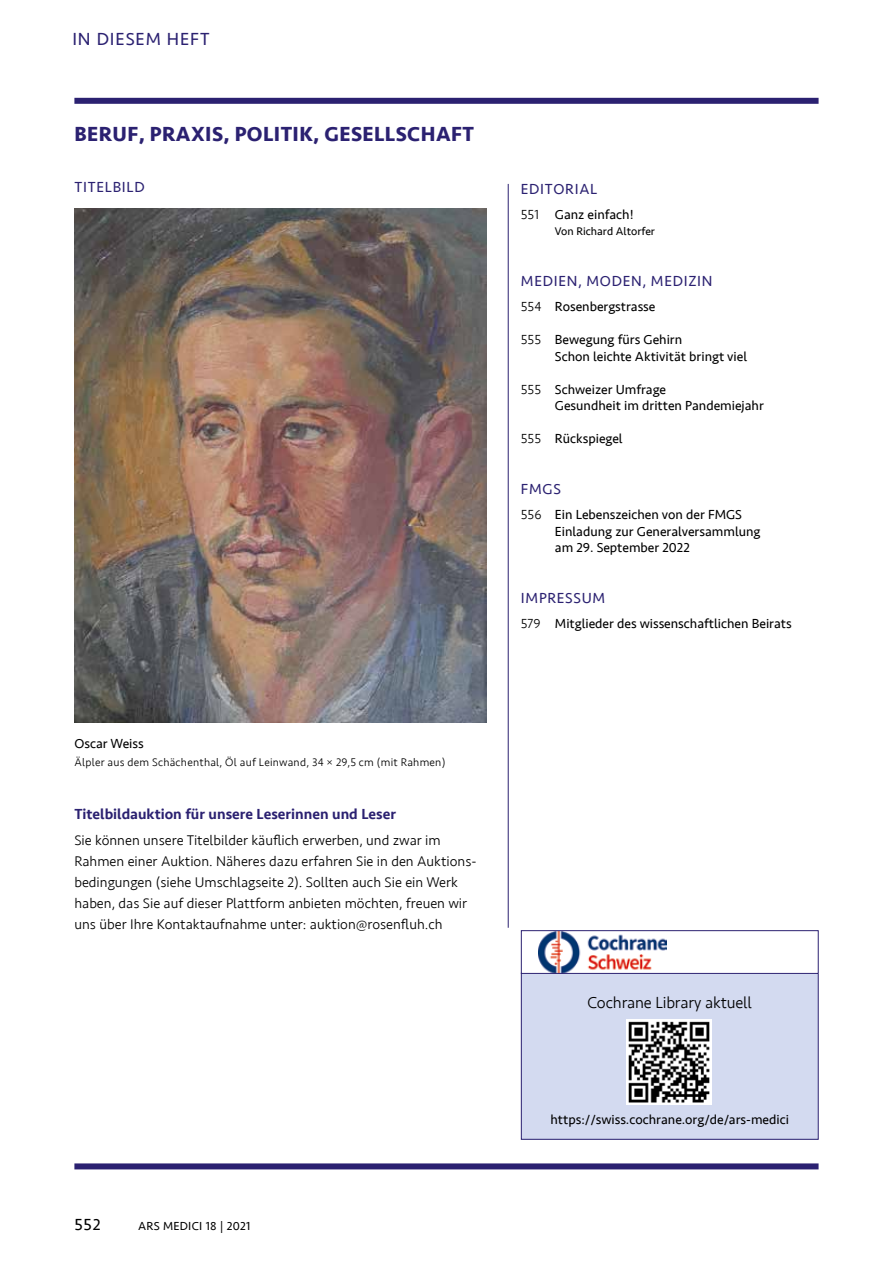
<style>
.page{position:relative;width:893px;height:1263px;background:#fff}
.page>*{position:absolute;margin:0;border:0;box-sizing:border-box;transform-origin:0 0}
.t1{font:700 21px "Seravek";letter-spacing:.02em;color:#2b2171}
.t2{font:18px "Seravek";letter-spacing:.05em;color:#2b2171}
.t3{font:300 16.5px "Seravek";letter-spacing:-.01em;color:#000}
.t4{font:16.5px "Seravek";color:#000}
.t5{font:15px "Seravek";letter-spacing:.05em;color:#2b2171}
.t6{font:500 15px "Seravek";color:#2b2171}
.t7{font:300 14.4px/21px "Seravek";color:#000}
.t8{font:13.5px/16.5px "Seravek";color:#000}
.t9{font:12px "Seravek";letter-spacing:.02em;color:#000}
.t10{font:300 11.4px "Seravek";letter-spacing:.02em;color:#000}
.t11{font:11.4px "Seravek";color:#000}
.s1{font-weight:300}
</style>
<div class="page">
<hr style="left:508px;top:184px;width:1px;height:744px;background:#2b2171">
<div style="left:74px;top:98px;width:745px;height:6px;background:#2b2171"></div>
<div style="left:74px;top:1163px;width:745px;height:6px;background:#2b2171"></div>
<img style="left:74px;top:209px;width:412px;height:514px">
<div style="left:521px;top:973px;width:297px;height:166px;background:#d3daf0"></div>
<div style="left:521px;top:973px;width:298px;height:167px;border:1px solid #2b2171"></div>
<img style="left:539px;top:932px;width:128px;height:40px">
<img style="left:627px;top:1019px;width:85px;height:85px">
<div style="left:521px;top:930px;width:298px;height:44px;border:1px solid #2b2171"></div>
<h2 class="t2" style="left:72px;top:25px;width:139px">IN DIESEM HEFT</h2>
<h1 class="t1" style="left:74px;top:117px;width:401px">BERUF, PRAXIS, POLITIK, GESELLSCHAFT</h1>
<p class="t5" style="left:74px;top:176px;width:72px">TITELBILD</p>
<p class="t8" style="left:74px;top:735px;width:71px">Oscar Weiss</p>
<p class="t10" style="left:74px;top:756px;width:373px">Älpler aus dem Schächenthal, Öl auf Leinwand, 34 × 29,5 cm (mit Rahmen)</p>
<p class="t6" style="left:74px;top:805px;width:323px">Titelbildauktion für unsere Leserinnen und Leser</p>
<p class="t7" style="left:74px;top:829px;width:404px">Sie können unsere Titelbilder käuflich erwerben, und zwar im Rahmen einer Auktion. Näheres dazu erfahren Sie in den Auktions&shy;bedingungen (siehe Umschlagseite 2). Sollten auch Sie ein Werk haben, das Sie auf dieser Plattform anbieten möchten, freuen wir uns über Ihre Kontaktaufnahme unter: auktion@rosenfluh.ch</p>
<p class="t4" style="left:74px;top:1212px;width:28px">552</p>
<p class="t9" style="left:138px;top:1217px;width:114px">ARS MEDICI 18 | 2021</p>
<p class="t5" style="left:521px;top:177px;width:78px">EDITORIAL</p>
<p class="t8" style="left:521px;top:206px;width:114px"><span class="s1">551</span> Ganz einfach!</p>
<p class="t11" style="left:555px;top:222px;width:102px">Von Richard Altorfer</p>
<p class="t5" style="left:521px;top:270px;width:193px">MEDIEN, MODEN, MEDIZIN</p>
<p class="t8" style="left:521px;top:298px;width:136px"><span class="s1">554</span> Rosenbergstrasse</p>
<p class="t8" style="left:555px;top:331px;width:194px;text-indent:-34px"><span class="s1">555</span> Bewegung fürs Gehirn<br>Schon leichte Aktivität bringt viel</p>
<p class="t8" style="left:555px;top:381px;width:210px;text-indent:-34px"><span class="s1">555</span> Schweizer Umfrage<br>Gesundheit im dritten Pandemiejahr</p>
<p class="t8" style="left:521px;top:430px;width:103px"><span class="s1">555</span> Rückspiegel</p>
<p class="t5" style="left:521px;top:478px;width:42px">FMGS</p>
<p class="t8" style="left:555px;top:506px;width:207px;text-indent:-34px"><span class="s1">556</span> Ein Lebenszeichen von der FMGS<br>Einladung zur Generalversammlung am 29. September 2022</p>
<p class="t5" style="left:521px;top:587px;width:86px">IMPRESSUM</p>
<p class="t8" style="left:521px;top:615px;width:272px"><span class="s1">579</span> Mitglieder des wissenschaftlichen Beirats</p>
<p class="t3" style="left:587px;top:993px;width:166px">Cochrane Library aktuell</p>
<p class="t8" style="left:551px;top:1111px;width:240px">https://swiss.cochrane.org/de/ars-medici</p>
</div>
